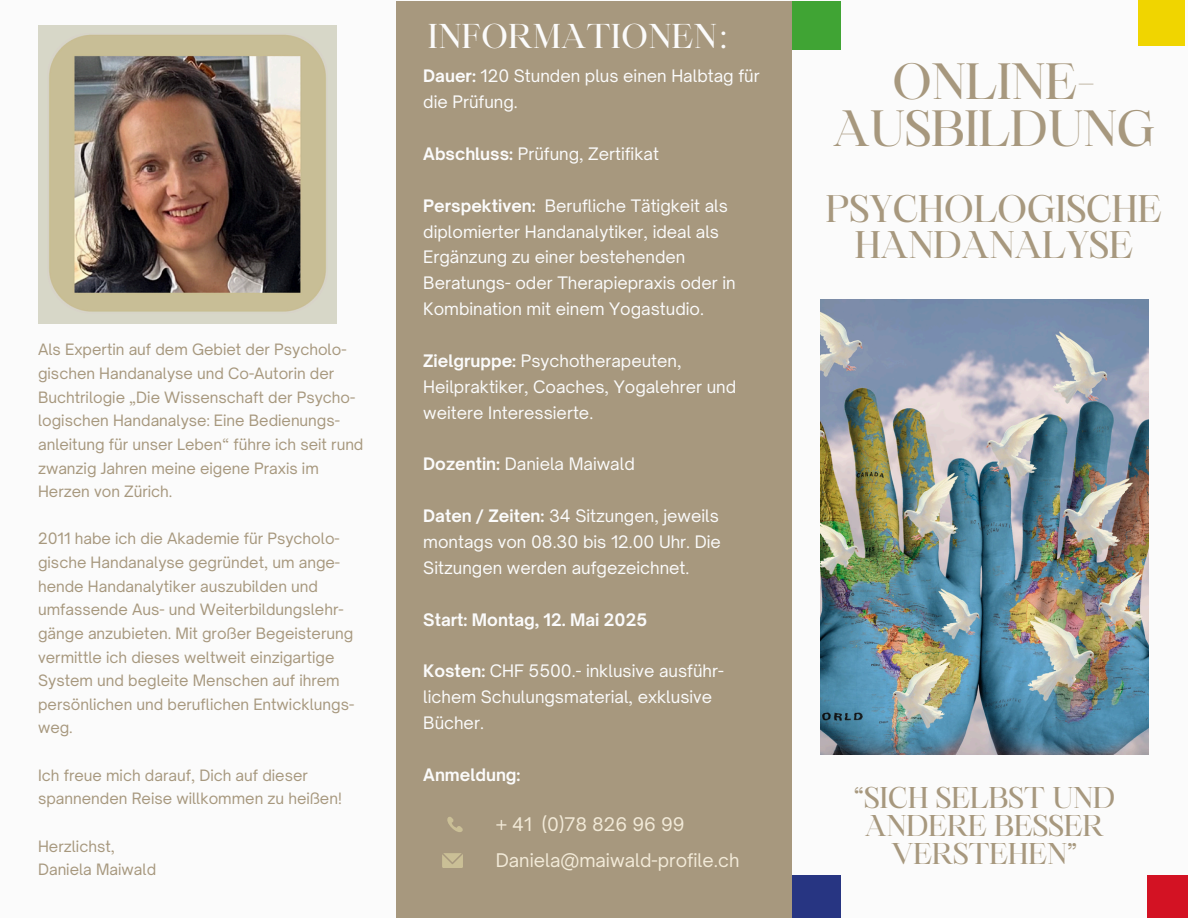
<style>
.page{position:relative;width:1188px;height:918px;background:#fbfbfb}
.page>*{position:absolute;margin:0;border:0;box-sizing:border-box;transform-origin:0 0}
.t1{font:48.9px/47.2px "Maharlika";letter-spacing:-.02em;color:#a7987e;text-align:center}
.t2{font:36.9px/36px "Maharlika";letter-spacing:-.02em;color:#a7987e;text-align:center}
.t3{font:33px "Maharlika";color:#fbfbfb}
.t4{font:28.8px/27.9px "Maharlika";letter-spacing:-.02em;color:#a7987e;text-align:center}
.t5{font:18px "Open Sauce One";color:#f2ead8}
.t6{font:16.5px/25.8px "Open Sauce One";color:#fbfbfb}
.t7{font:700 16.5px "Open Sauce One";color:#fbfbfb}
.t8{font:15px/23.7px "Open Sauce One";color:#a7987e}
.s1{font-weight:700}
</style>
<div class="page">
<img style="left:821px;top:300px;width:327px;height:454px">
<div style="left:396px;top:1px;width:396px;height:917px;background:#a7987e"></div>
<svg style="left:447px;top:817px;width:16px;height:15px"></svg>
<svg style="left:442px;top:853px;width:21px;height:15px"></svg>
<div style="left:792px;top:1px;width:48px;height:48px;background:#40a434"></div>
<div style="left:1138px;top:0;width:47px;height:46px;background:#f0d500"></div>
<div style="left:792px;top:875px;width:48px;height:43px;background:#273582"></div>
<div style="left:1148px;top:875px;width:40px;height:43px;background:#d31223"></div>
<img style="left:38px;top:25px;width:298px;height:298px">
<h6 class="t3" style="left:428px;top:23px;width:300px">INFORMATIONEN:</h6>
<p class="t6" style="left:423px;top:63px;width:338px"><span class="s1">Dauer:</span> 120 Stunden plus einen Halbtag für die Prüfung.</p>
<p class="t6" style="left:423px;top:141px;width:237px"><span class="s1">Abschluss:</span> Prüfung, Zertifikat</p>
<p class="t6" style="left:423px;top:192px;width:314px"><span class="s1">Perspektiven:</span> Berufliche Tätigkeit als diplomierter Handanalytiker, ideal als Ergänzung zu einer bestehenden Beratungs- oder Therapiepraxis oder in</p>
<p class="t6" style="left:423px;top:296px;width:282px">Kombination mit einem Yogastudio.</p>
<p class="t6" style="left:423px;top:348px;width:314px"><span class="s1">Zielgruppe:</span> Psychotherapeuten,<br>Heilpraktiker, Coaches, Yogalehrer und weitere Interessierte.</p>
<p class="t6" style="left:423px;top:451px;width:213px"><span class="s1">Dozentin:</span> Daniela Maiwald</p>
<p class="t6" style="left:423px;top:503px;width:297px"><span class="s1">Daten / Zeiten:</span> 34 Sitzungen, jeweils</p>
<p class="t6" style="left:423px;top:529px;width:299px">montags von 08.30 bis 12.00 Uhr. Die<br>Sitzungen werden aufgezeichnet.</p>
<p class="t7" style="left:423px;top:609px;width:225px">Start: Montag, 12. Mai 2025</p>
<h3 class="t6" style="left:423px;top:658px;width:302px"><span class="s1">Kosten:</span> CHF 5500.- inklusive ausführ&shy;lichem Schulungsmaterial, exklusive<br>Bücher.</h3>
<h6 class="t7" style="left:423px;top:764px;width:99px">Anmeldung:</h6>
<h6 class="t8" style="left:38px;top:338px;width:327px">Als Expertin auf dem Gebiet der Psycholo&shy;gischen Handanalyse und Co-Autorin der Buchtrilogie „Die Wissenschaft der Psycho&shy;logischen Handanalyse: Eine Bedienungs&shy;anleitung für unser Leben“ führe ich seit rund zwanzig Jahren meine eigene Praxis im Herzen von Zürich.</h6>
<h6 class="t8" style="left:38px;top:527px;width:307px">2011 habe ich die Akademie für Psycholo&shy;gische Handanalyse gegründet, um ange&shy;hende Handanalytiker auszubilden und umfassende Aus- und Weiterbildungslehr-</h6>
<h6 class="t8" style="left:38px;top:621px;width:318px">gänge anzubieten. Mit großer Begeisterung vermittle ich dieses weltweit einzigartige System und begleite Menschen auf ihrem persönlichen und beruflichen Entwicklungs&shy;weg.</h6>
<h6 class="t8" style="left:38px;top:763px;width:305px">Ich freue mich darauf, Dich auf dieser spannenden Reise willkommen zu heißen!</h6>
<h5 class="t8" style="left:38px;top:834px;width:78px">Herzlichst,</h5>
<p class="t8" style="left:38px;top:858px;width:120px">Daniela Maiwald</p>
<h6 class="t5" style="left:496px;top:849px;width:245px">Daniela@maiwald-profile.ch</h6>
<p class="t5" style="left:496px;top:813px;width:190px">+ 41 (0)78 826 96 99</p>
<h6 class="t1" style="left:833px;top:63px;width:324px">ONLINE-<br>AUSBILDUNG</h6>
<h6 class="t2" style="left:826px;top:194px;width:338px">PSYCHOLOGISCHE<br>HANDANALYSE</h6>
<p class="t4" style="left:853px;top:787px;width:263px">“SICH SELBST UND<br>ANDERE BESSER<br>VERSTEHEN”</p>
</div>
